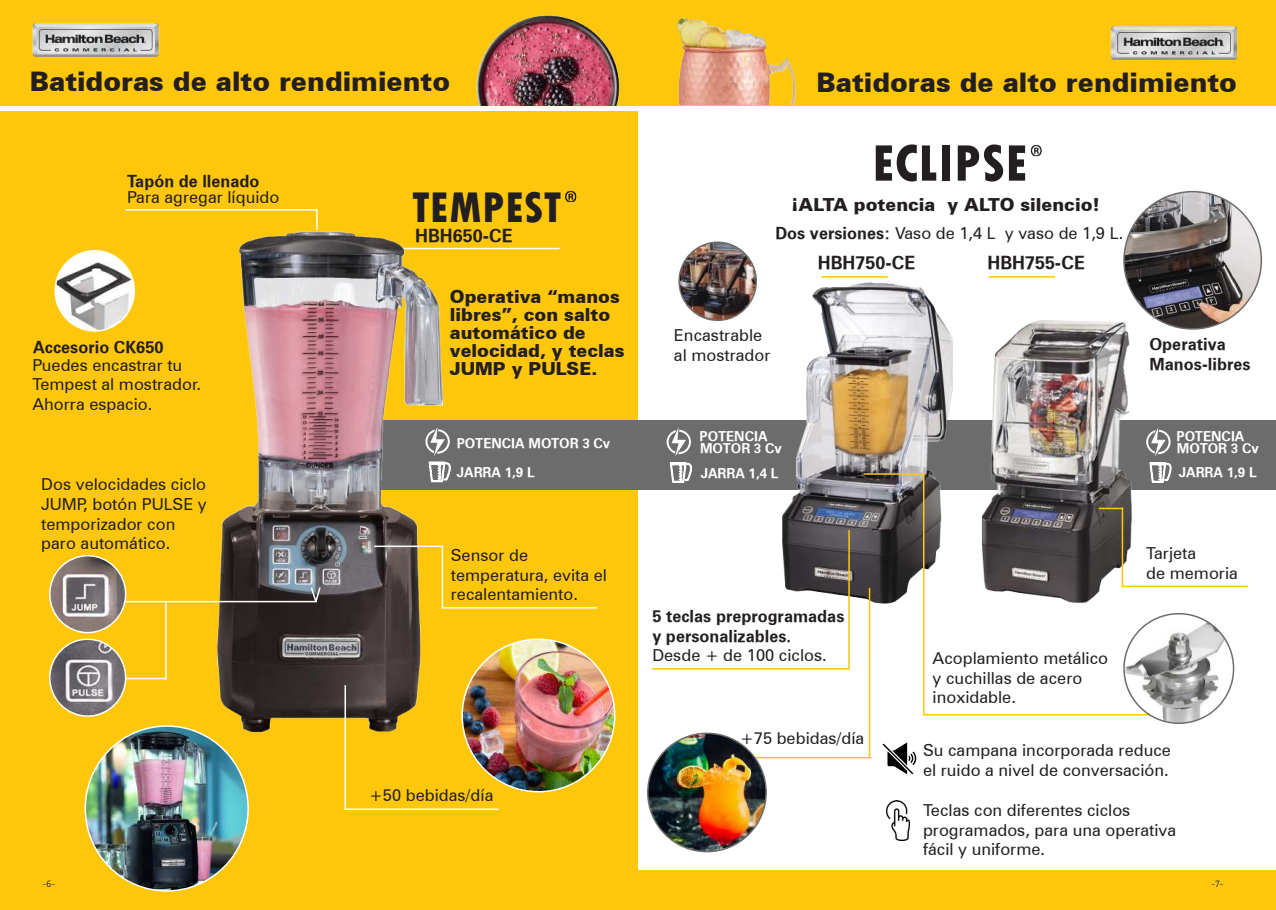
<style>
.page{position:relative;width:1276px;height:910px;background:#fff}
.page>*{position:absolute;margin:0;border:0;box-sizing:border-box;transform-origin:0 0}
.t1{font:800 condensed 54px "Tw Cen";color:#231f20}
.t2{font:800 condensed 45px "Tw Cen";color:#231f20}
.t3{font:900 27px "Zurich BT";color:#231f20}
.t4{font:900 18px/18px "Zurich BT";color:#231f20}
.t5{font:18px "Zurich Bold BT";color:#231f20}
.t6{font:16.5px/19.8px "Zurich BT";color:#231f20}
.t7{font:16.5px/19.8px "Zurich Bold BT";color:#231f20}
.t8{font:13.5px/28.8px "Zurich Bold BT";color:#fff}
.t9{font:9px "Khmer UI";color:#231f20}
.s1{font-family:"Zurich Bold BT"}
</style>
<div class="page">
<div style="left:607px;top:421px;width:669px;height:69px;background:#6c6c6c"></div>
<div style="left:0;top:870px;width:1276px;height:40px;background:#fec70c"></div>
<div style="left:0;top:111px;width:638px;height:799px;background:#fec70c"></div>
<div style="left:350px;top:420px;width:301px;height:70px;background:#6c6c6c"></div>
<hr style="left:365px;top:248px;width:194px;height:1px;background:#fff">
<img style="left:197px;top:231px;width:252px;height:502px">
<div style="left:0;top:0;width:1276px;height:106px;background:#fec70c"></div>
<img style="left:476px;top:15px;width:144px;height:90px">
<img style="left:677px;top:17px;width:119px;height:88px">
<img style="left:32px;top:23px;width:128px;height:35px">
<img style="left:1110px;top:26px;width:128px;height:35px">
<hr style="left:988px;top:276px;width:67px;height:2px;background:#fec70a">
<hr style="left:821px;top:276px;width:66px;height:2px;background:#fec70a">
<img style="left:1030px;top:144px;width:12px;height:13px">
<img style="left:777px;top:283px;width:175px;height:325px">
<img style="left:962px;top:294px;width:176px;height:310px">
<img style="left:564px;top:190px;width:13px;height:13px">
<img style="left:50px;top:556px;width:76px;height:77px">
<div style="left:49px;top:555px;width:77px;height:78px;border:2px solid #fff;border-radius:50%"></div>
<img style="left:50px;top:641px;width:76px;height:75px">
<div style="left:49px;top:638px;width:77px;height:79px;border:2px solid #fff;border-radius:50%"></div>
<img style="left:57px;top:251px;width:77px;height:80px">
<div style="left:54px;top:250px;width:81px;height:82px;border:2px solid #fff;border-radius:50%"></div>
<img style="left:85px;top:726px;width:163px;height:165px">
<img style="left:679px;top:242px;width:77px;height:78px">
<div style="left:678px;top:242px;width:79px;height:79px;border:2px solid #6c6c6c;border-radius:50%"></div>
<hr style="left:344px;top:808px;width:154px;height:2px;background:#fff">
<hr style="left:374px;top:546px;width:69px;height:1px;background:#fff">
<hr style="left:442px;top:607px;width:155px;height:2px;background:#fff">
<hr style="left:717px;top:757px;width:154px;height:1px;background:#fec70a">
<hr style="left:125px;top:601px;width:192px;height:1px;background:#fff">
<hr style="left:125px;top:678px;width:42px;height:1px;background:#fff">
<hr style="left:126px;top:209px;width:191px;height:2px;background:#fff">
<hr style="left:1121px;top:586px;width:126px;height:1px;background:#fec70a">
<hr style="left:924px;top:714px;width:271px;height:1px;background:#fec70a">
<svg style="left:1099px;top:508px;width:22px;height:1px"></svg>
<hr style="left:863px;top:473px;width:61px;height:2px;background:#fec70a">
<hr style="left:652px;top:668px;width:197px;height:2px;background:#fec70a">
<hr style="left:848px;top:530px;width:2px;height:140px;background:#fec70a">
<hr style="left:1121px;top:508px;width:2px;height:79px;background:#fec70a">
<hr style="left:869px;top:588px;width:1px;height:169px;background:#fec70a">
<hr style="left:923px;top:473px;width:1px;height:242px;background:#fec70a">
<hr style="left:344px;top:685px;width:2px;height:125px;background:#fff">
<hr style="left:442px;top:547px;width:1px;height:61px;background:#fff">
<hr style="left:165px;top:602px;width:2px;height:77px;background:#fff">
<hr style="left:316px;top:209px;width:2px;height:21px;background:#fff">
<svg style="left:309px;top:586px;width:13px;height:17px"></svg>
<svg style="left:425px;top:427px;width:26px;height:79px"></svg>
<svg style="left:666px;top:427px;width:26px;height:56px"></svg>
<svg style="left:1146px;top:427px;width:26px;height:56px"></svg>
<svg style="left:882px;top:742px;width:34px;height:32px"></svg>
<img style="left:885px;top:801px;width:26px;height:39px">
<img style="left:1124px;top:614px;width:109px;height:109px;border-radius:55px">
<div style="left:1123px;top:613px;width:111px;height:111px;border:2px solid #6c6c6c;border-radius:50%"></div>
<img style="left:1124px;top:192px;width:137px;height:137px;border-radius:69px">
<img style="left:462px;top:639px;width:153px;height:153px;border-radius:76px">
<img style="left:648px;top:733px;width:118px;height:119px;border-radius:59px">
<div style="left:647px;top:733px;width:120px;height:119px;border:2px solid #6c6c6c;border-radius:50%"></div>
<h3 class="t3" style="left:30px;top:65px;width:422px">Batidoras de alto rendimiento</h3>
<h3 class="t3" style="left:816px;top:66px;width:422px">Batidoras de alto rendimiento</h3>
<p class="t7" style="left:127px;top:171px;width:134px">Tapón de llenado</p>
<p class="t6" style="left:127px;top:187px;width:154px">Para agregar líquido</p>
<p class="t7" style="left:33px;top:337px;width:132px">Accesorio CK650</p>
<p class="t6" style="left:32px;top:355px;width:170px">Puedes encastrar tu<br>Tempest al mostrador.<br>Ahorra espacio.</p>
<p class="t6" style="left:41px;top:474px;width:167px">Dos velocidades ciclo<br>JUMP, botón PULSE y temporizador con paro automático.</p>
<p class="t9" style="left:43px;top:878px;width:14px">-6-</p>
<h2 class="t2" style="left:412px;top:181px;width:151px">TEMPEST</h2>
<p class="t5" style="left:415px;top:224px;width:99px">HBH650-CE</p>
<p class="t4" style="left:450px;top:288px;width:176px">Operativa “manos libres”, con salto automático de velocidad, y teclas<br>JUMP y PULSE.</p>
<p class="t8" style="left:457px;top:429px;width:155px">POTENCIA MOTOR 3 Cv<br>JARRA 1,9 L</p>
<p class="t6" style="left:451px;top:545px;width:158px">Sensor de temperatura, evita el recalentamiento.</p>
<p class="t6" style="left:369px;top:786px;width:126px">+50 bebidas/día</p>
<h1 class="t1" style="left:872px;top:131px;width:157px">ECLIPSE</h1>
<p class="t4" style="left:791px;top:195px;width:310px">¡ALTA potencia y ALTO silencio!</p>
<p class="t6" style="left:775px;top:223px;width:349px"><span class="s1">Dos versiones:</span> Vaso de 1,4 L y vaso de 1,9 L.</p>
<p class="t6" style="left:674px;top:325px;width:98px">Encastrable al mostrador</p>
<p class="t5" style="left:818px;top:252px;width:99px">HBH750-CE</p>
<p class="t5" style="left:987px;top:252px;width:99px">HBH755-CE</p>
<p class="t7" style="left:1149px;top:334px;width:103px">Operativa<br>Manos-libres</p>
<p class="t8" style="left:699px;top:421px;width:69px">POTENCIA</p>
<p class="t8" style="left:1176px;top:422px;width:69px">POTENCIA</p>
<p class="t8" style="left:700px;top:433px;width:84px">MOTOR 3 Cv</p>
<p class="t8" style="left:1177px;top:434px;width:84px">MOTOR 3 Cv</p>
<p class="t8" style="left:700px;top:459px;width:79px">JARRA 1,4 L</p>
<p class="t8" style="left:1178px;top:458px;width:79px">JARRA 1,9 L</p>
<p class="t7" style="left:652px;top:606px;width:194px">5 teclas preprogramadas y personalizables.</p>
<p class="t6" style="left:652px;top:645px;width:176px">Desde + de 100 ciclos.</p>
<p class="t6" style="left:740px;top:728px;width:126px">+75 bebidas/día</p>
<p class="t6" style="left:932px;top:648px;width:177px">Acoplamiento metálico y cuchillas de acero inoxidable.</p>
<p class="t6" style="left:1146px;top:543px;width:93px">Tarjeta<br>de memoria</p>
<p class="t6" style="left:923px;top:741px;width:249px">Su campana incorporada reduce el ruido a nivel de conversación.</p>
<p class="t6" style="left:923px;top:800px;width:255px">Teclas con diferentes ciclos programados, para una operativa fácil y uniforme.</p>
<p class="t9" style="left:1211px;top:878px;width:14px">-7-</p>
</div>
